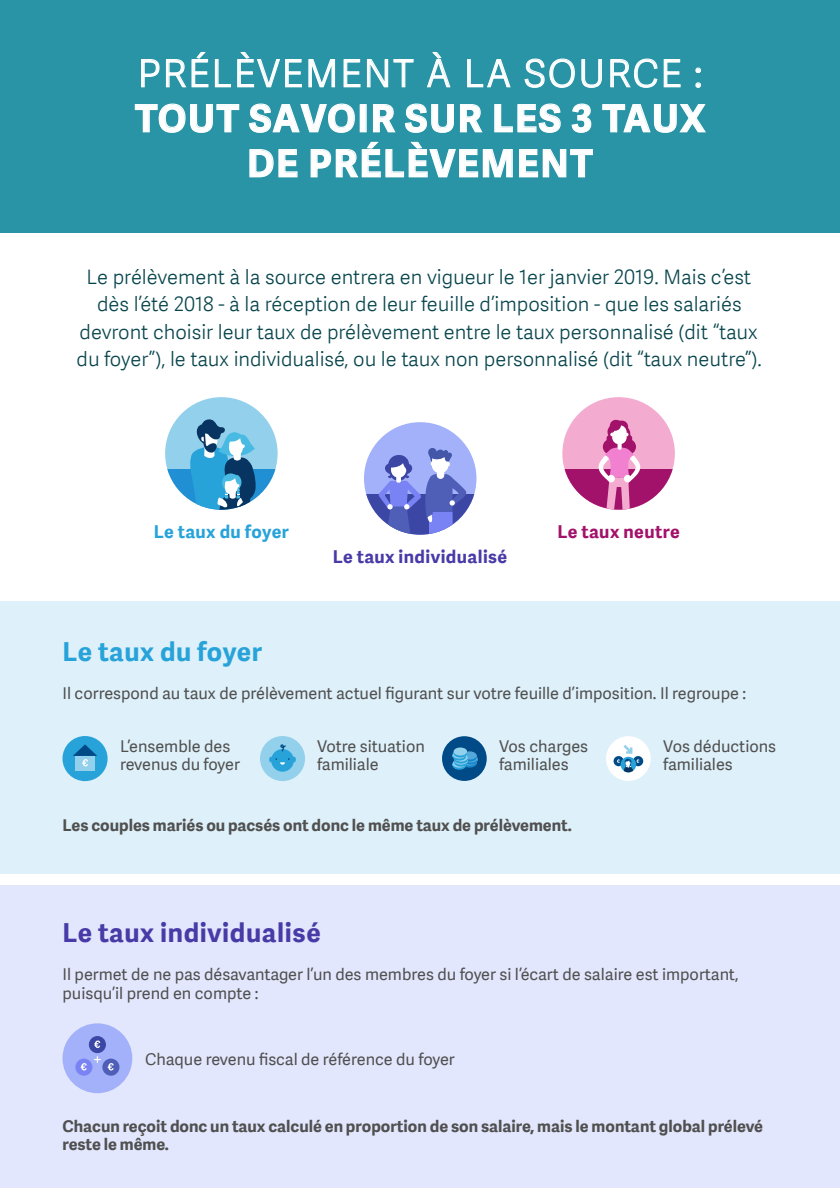
<style>
.page{position:relative;width:840px;height:1188px;background:#fff}
.page>*{position:absolute;margin:0;border:0;box-sizing:border-box;transform-origin:0 0}
.t1{font:700 37.5px/45px "Adelle Sans SAGE";letter-spacing:.05em;color:#fff;text-align:center}
.t2{font:37.5px "Adelle Sans SAGE Lt";letter-spacing:.05em;color:#fff}
.t3{font:700 26.25px "Adelle Sans SAGE";letter-spacing:.025em;color:#483ba7}
.t4{font:700 26.25px "Adelle Sans SAGE";letter-spacing:.02em;color:#28a3da}
.t5{font:20px/27.5px "Adelle Sans SAGE Lt";color:#07454c;text-align:center}
.t6{font:700 17.75px "Adelle Sans SAGE";letter-spacing:.025em;color:#483ba7}
.t7{font:700 17.75px "Adelle Sans SAGE";letter-spacing:.02em;color:#28a3da}
.t8{font:700 17.75px "Adelle Sans SAGE";letter-spacing:.025em;color:#a2126a}
.t9{font:16.25px/18.8px "Adelle Sans SAGE";color:#505050}
.t10{font:700 16.25px/18.8px "Adelle Sans SAGE";color:#505050}
</style>
<div class="page">
<div style="left:0;top:885px;width:840px;height:303px;background:#e3e7fd"></div>
<div style="left:0;top:601px;width:840px;height:272px;background:#def0f9"></div>
<div style="left:0;top:0;width:840px;height:232px;background:#2894a5"></div>
<svg style="left:141px;top:52px;width:195px;height:36px"></svg>
<svg style="left:343px;top:59px;width:71px;height:29px"></svg>
<svg style="left:427px;top:52px;width:24px;height:36px"></svg>
<svg style="left:467px;top:59px;width:44px;height:29px"></svg>
<svg style="left:524px;top:58px;width:78px;height:30px"></svg>
<svg style="left:610px;top:58px;width:71px;height:30px"></svg>
<svg style="left:695px;top:67px;width:6px;height:21px"></svg>
<svg style="left:134px;top:103px;width:106px;height:30px"></svg>
<svg style="left:249px;top:103px;width:106px;height:30px"></svg>
<div style="left:360px;top:104px;width:7px;height:28px;border:1px solid #fff"></div>
<svg style="left:372px;top:104px;width:24px;height:29px"></svg>
<svg style="left:404px;top:103px;width:79px;height:30px"></svg>
<svg style="left:494px;top:103px;width:67px;height:30px"></svg>
<svg style="left:571px;top:103px;width:21px;height:30px"></svg>
<svg style="left:602px;top:104px;width:104px;height:29px"></svg>
<svg style="left:249px;top:149px;width:49px;height:29px"></svg>
<svg style="left:310px;top:141px;width:283px;height:37px"></svg>
<div style="left:364px;top:422px;width:112px;height:112px;background:#a2b1f9;border-radius:50%"></div>
<svg style="left:366px;top:494px;width:109px;height:22px"></svg>
<svg style="left:378px;top:448px;width:91px;height:86px"></svg>
<div style="left:562px;top:397px;width:113px;height:112px;background:#f4abd0;border-radius:50%"></div>
<svg style="left:564px;top:469px;width:109px;height:38px;fill:#a2126a"></svg>
<svg style="left:599px;top:420px;width:41px;height:89px"></svg>
<div style="left:624px;top:474px;width:8px;height:8px;background:#fff;border-radius:50%"></div>
<div style="left:607px;top:474px;width:8px;height:8px;background:#fff;border-radius:50%"></div>
<div style="left:165px;top:397px;width:113px;height:112px;background:#92d0ec;border-radius:50%"></div>
<svg style="left:167px;top:469px;width:109px;height:31px"></svg>
<svg style="left:189px;top:419px;width:67px;height:90px"></svg>
<div style="left:63px;top:736px;width:45px;height:45px;background:#28a3da;border-radius:50%"></div>
<div style="left:75px;top:756px;width:20px;height:14px;background:#92d0ec"></div>
<svg style="left:73px;top:744px;width:24px;height:22px"></svg>
<div style="left:260px;top:736px;width:45px;height:45px;background:#92d0ec;border-radius:50%"></div>
<div style="left:271px;top:749px;width:23px;height:22px;background:#28a3da;border-radius:50%"></div>
<svg style="left:269px;top:744px;width:27px;height:20px"></svg>
<div style="left:63px;top:1023px;width:69px;height:70px;background:#a2b1f9;border-radius:50%"></div>
<div style="left:442px;top:736px;width:45px;height:45px;background:#004b87;border-radius:50%"></div>
<svg style="left:453px;top:761px;width:13px;height:8px"></svg>
<svg style="left:453px;top:751px;width:25px;height:16px"></svg>
<div style="left:454px;top:747px;width:13px;height:8px;background:#92d0ec;border-radius:50%"></div>
<div style="left:606px;top:736px;width:45px;height:45px;background:#fff;border-radius:50%"></div>
<svg style="left:633px;top:756px;width:10px;height:10px"></svg>
<div style="left:614px;top:756px;width:10px;height:10px;background:#004b87;border-radius:50%"></div>
<svg style="left:617px;top:745px;width:22px;height:27px"></svg>
<div style="left:89px;top:1036px;width:17px;height:17px;background:#3c46a5;border-radius:50%"></div>
<svg style="left:94px;top:1040px;width:6px;height:8px"></svg>
<div style="left:102px;top:1058px;width:17px;height:17px;background:#4f5eb7;border-radius:50%"></div>
<svg style="left:108px;top:1063px;width:6px;height:7px"></svg>
<div style="left:75px;top:1058px;width:17px;height:17px;background:#7a83f4;border-radius:50%"></div>
<svg style="left:81px;top:1063px;width:6px;height:7px"></svg>
<svg style="left:94px;top:1056px;width:7px;height:6px"></svg>
<h1 class="t2" style="left:138px;top:47px;width:566px">PRÉLÈVEMENT À LA SOURCE :</h1>
<h1 class="t1" style="left:135px;top:94px;width:571px">TOUT SAVOIR SUR LES 3 TAUX<br>DE PRÉLÈVEMENT</h1>
<p class="t5" style="left:77px;top:262px;width:687px">Le prélèvement à la source entrera en vigueur le 1er janvier 2019. Mais c’est dès l’été 2018 - à la réception de leur feuille d’imposition - que les salariés devront choisir leur taux de prélèvement entre le taux personnalisé (dit “taux du foyer”), le taux individualisé, ou le taux non personnalisé (dit “taux neutre”).</p>
<p class="t7" style="left:154px;top:518px;width:137px">Le taux du foyer</p>
<p class="t6" style="left:333px;top:543px;width:176px">Le taux individualisé</p>
<p class="t8" style="left:557px;top:518px;width:124px">Le taux neutre</p>
<h2 class="t4" style="left:62px;top:633px;width:201px">Le taux du foyer</h2>
<p class="t9" style="left:62px;top:683px;width:685px">Il correspond au taux de prélèvement actuel figurant sur votre feuille d’imposition. Il regroupe :</p>
<p class="t9" style="left:120px;top:736px;width:121px">L’ensemble des revenus du foyer</p>
<p class="t9" style="left:317px;top:736px;width:109px">Votre situation familiale</p>
<p class="t9" style="left:499px;top:736px;width:90px">Vos charges familiales</p>
<p class="t9" style="left:663px;top:736px;width:114px">Vos déductions familiales</p>
<p class="t10" style="left:62px;top:815px;width:511px">Les couples mariés ou pacsés ont donc le même taux de prélèvement.</p>
<h2 class="t3" style="left:63px;top:913px;width:260px">Le taux individualisé</h2>
<p class="t9" style="left:62px;top:964px;width:678px">Il permet de ne pas désavantager l’un des membres du foyer si l’écart de salaire est important, puisqu’il prend en compte :</p>
<p class="t9" style="left:145px;top:1049px;width:311px">Chaque revenu fiscal de référence du foyer</p>
<p class="t10" style="left:62px;top:1115px;width:702px">Chacun reçoit donc un taux calculé en proportion de son salaire, mais le montant global prélevé reste le même.</p>
</div>
